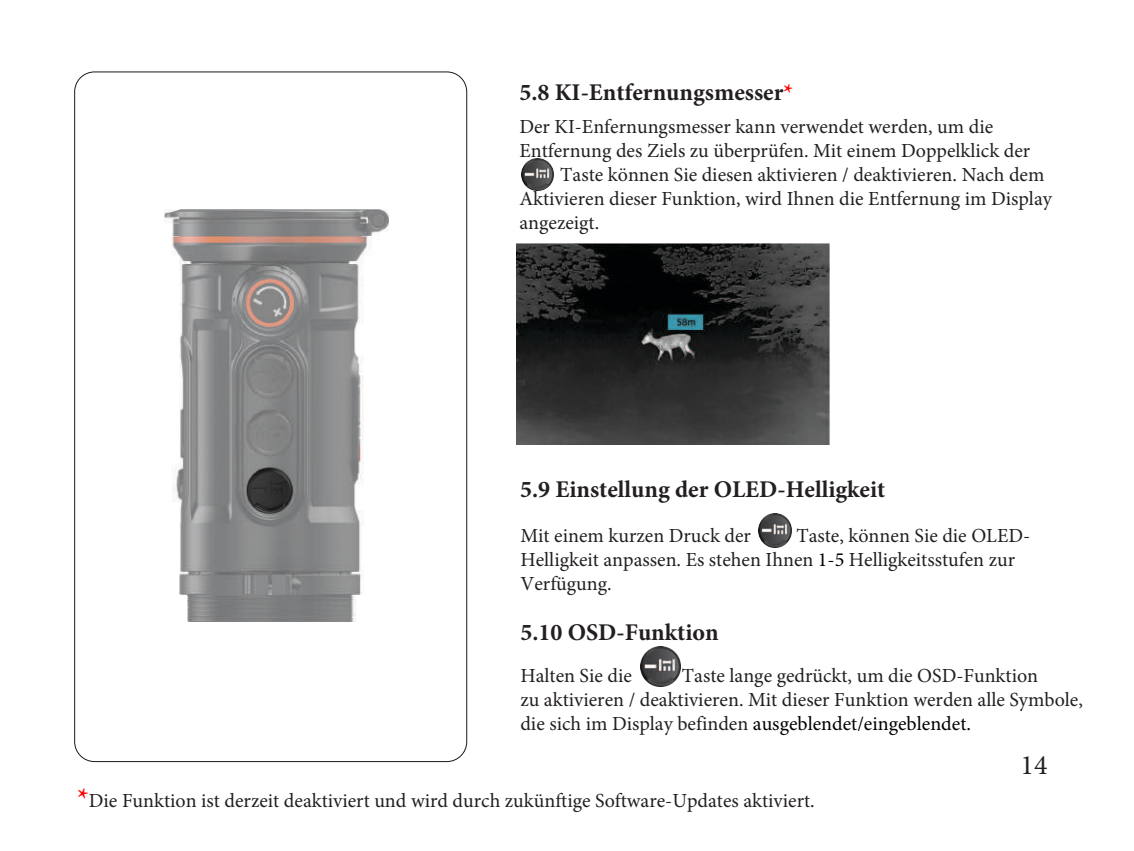
<style>
.page{position:relative;width:1134px;height:851px;background:#fff}
.page>*{position:absolute;margin:0;border:0;box-sizing:border-box;transform-origin:0 0}
.t1{font:28px "Minion Pro";color:#231f20}
.t2{font:700 24px "Minion Pro";color:#231f20}
.t3{font:20px/24px "Minion Pro";color:#231f20}
.s1{color:#f00}
.s2{color:#000}
.s3{font-weight:700;font-size:28px;color:#f00}
</style>
<div class="page">
<img style="left:521px;top:158px;width:32px;height:32px">
<img style="left:758px;top:514px;width:34px;height:33px">
<img style="left:640px;top:646px;width:40px;height:40px">
<img style="left:516px;top:243px;width:314px;height:201px">
<img style="left:164px;top:210px;width:225px;height:411px">
<p class="t2" style="left:519px;top:76px;width:275px">5 .8 KI-Entfernungsmesser<span class="s1">*</span></p>
<p class="t3" style="left:519px;top:114px;width:475px">Der KI-Enfernungsmesser kann verwendet werden, um die</p>
<p class="t3" style="left:519px;top:138px;width:512px">Entfernung des Ziels zu überprüfen. Mit einem Doppelklick der</p>
<p class="t3" style="left:560px;top:162px;width:486px">Taste können Sie diesen aktivieren / deaktivieren. Nach dem</p>
<p class="t3" style="left:519px;top:186px;width:534px">Aktivieren dieser Funktion, wird Ihnen die Entfernung im Display</p>
<p class="t3" style="left:519px;top:210px;width:81px">angezeigt.</p>
<p class="t2" style="left:520px;top:472px;width:367px">5 .9 Einstellung der OLED-Helligkeit</p>
<p class="t3" style="left:520px;top:523px;width:232px">Mit einem kurzen Druck der</p>
<p class="t3" style="left:520px;top:523px;width:511px;text-indent:276px">Taste, können Sie die OLED-<br>Helligkeit anpassen. Es stehen Ihnen <span class="s2">1-5</span> Helligkeitsstufen zur<br>Verfügung.</p>
<p class="t2" style="left:520px;top:615px;width:200px">5.10 OSD-Funktion</p>
<p class="t3" style="left:520px;top:664px;width:113px">Halten Sie die</p>
<p class="t3" style="left:520px;top:664px;width:564px;text-indent:161px">Taste lange gedrückt, um die OSD-Funktion<br>zu aktivieren / deaktivieren. Mit dieser Funktion werden alle Symbole, die sich im Display befinden <span class="s2">ausgeblendet/eingeblendet.</span></p>
<p class="t3" style="left:78px;top:789px;width:739px"><span class="s3">*</span>Die Funktion ist derzeit deaktiviert und wird durch zukünftige Software-Updates aktiviert.</p>
<h1 class="t1" style="left:1020px;top:745px;width:28px">14</h1>
</div>
